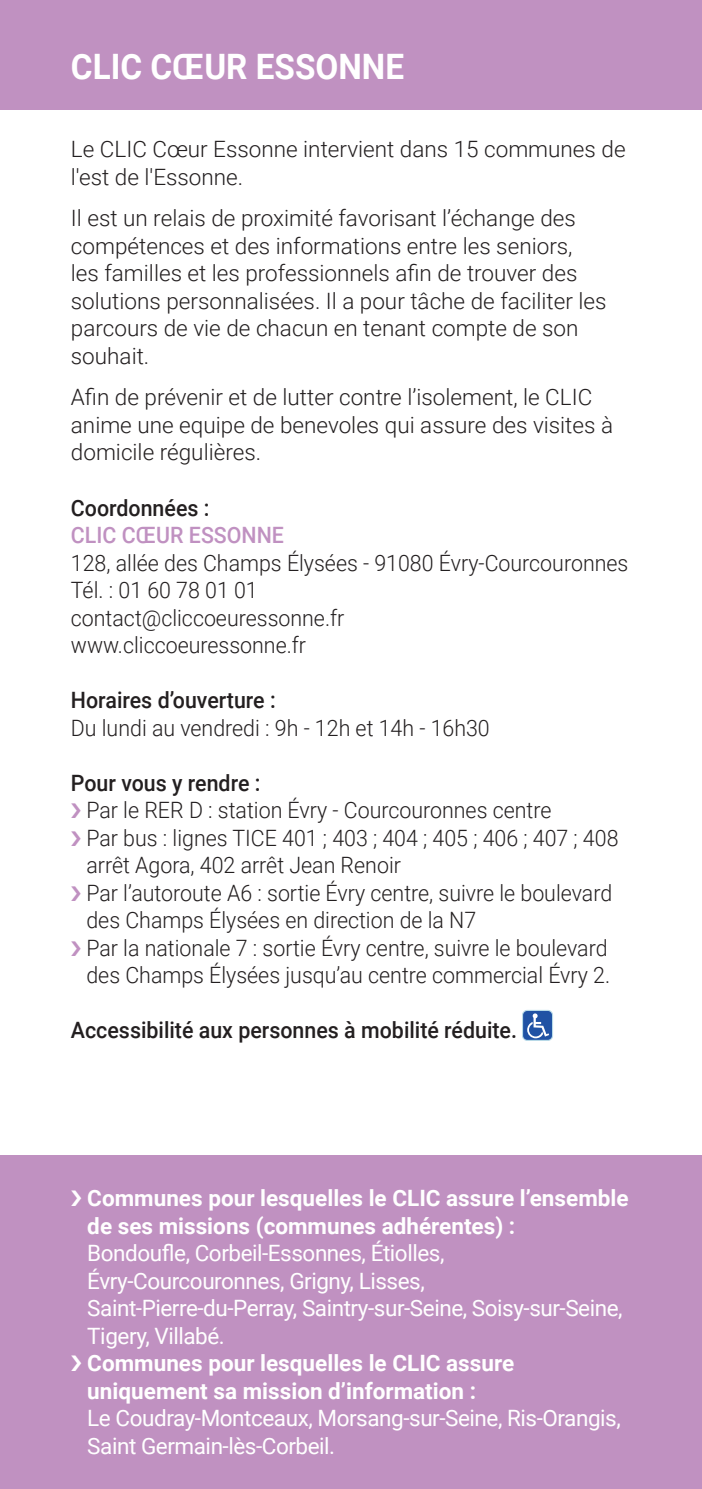
<style>
.page{position:relative;width:702px;height:1489px;background:#fff}
.page>*{position:absolute;margin:0;border:0;box-sizing:border-box;transform-origin:0 0}
.t1{font:700 35px "Roboto";color:#fff;scale:.95 1}
.t2{font:300 22.5px/27.5px "Roboto";color:#231f20;scale:.95 1}
.t3{font:300 22.5px/27.5px "Roboto";color:#231f20}
.t4{font:22.5px/27.5px "Roboto";letter-spacing:-.02em;color:#fff}
.t5{font:500 22.5px "Roboto";color:#231f20;scale:.95 1}
.t6{font:500 22.5px "Roboto";color:#c091c1;scale:.95 1}
.s1{font-weight:700}
</style>
<div class="page">
<div style="left:0;top:0;width:702px;height:110px;background:#c091c1"></div>
<div style="left:0;top:1155px;width:702px;height:333px;background:#c091c1"></div>
<div style="left:522px;top:1010px;width:30px;height:30px;background:#2052a4;border-radius:5px"></div>
<div style="left:522px;top:1009px;width:31px;height:31px;border:1px solid #b9dbe8;border-radius:5px"></div>
<svg style="left:527px;top:1013px;width:22px;height:25px"></svg>
<p class="t1" style="left:71px;top:42px;width:352px">CLIC CŒUR ESSONNE</p>
<p class="t3" style="left:71px;top:134px;width:556px">Le CLIC Cœur Essonne intervient dans 15 communes de l'est de l'Essonne.</p>
<p class="t3" style="left:71px;top:203px;width:537px">Il est un relais de proximité favorisant l’échange des compétences et des informations entre les seniors,<br>les familles et les professionnels afin de trouver des solutions personnalisées. Il a pour tâche de faciliter les parcours de vie de chacun en tenant compte de son souhait.</p>
<p class="t3" style="left:71px;top:383px;width:543px">Afin de prévenir et de lutter contre l’isolement, le CLIC anime une equipe de benevoles qui assure des visites à domicile régulières.</p>
<p class="t5" style="left:71px;top:491px;width:147px">Coordonnées :</p>
<p class="t6" style="left:71px;top:519px;width:226px">CLIC CŒUR ESSONNE</p>
<p class="t2" style="left:71px;top:548px;width:588px">128, allée des Champs Élysées - 91080 Évry-Courcouronnes</p>
<p class="t2" style="left:71px;top:575px;width:198px">Tél. : 01 60 78 01 01</p>
<p class="t2" style="left:71px;top:603px;width:289px">contact@cliccoeuressonne.fr</p>
<p class="t2" style="left:71px;top:630px;width:249px">www.cliccoeuressonne.fr</p>
<p class="t5" style="left:71px;top:684px;width:217px">Horaires d’ouverture :</p>
<p class="t2" style="left:71px;top:713px;width:442px">Du lundi au vendredi : 9h - 12h et 14h - 16h30</p>
<p class="t5" style="left:71px;top:766px;width:201px">Pour vous y rendre :</p>
<p class="t2" style="left:86px;top:795px;width:491px">Par le RER D : station Évry - Courcouronnes centre</p>
<p class="t2" style="left:86px;top:823px;width:561px">Par bus : lignes TICE 401 ; 403 ; 404 ; 405 ; 406 ; 407 ; 408 arrêt Agora, 402 arrêt Jean Renoir</p>
<p class="t2" style="left:86px;top:878px;width:555px">Par l’autoroute A6 : sortie Évry centre, suivre le boulevard des Champs Élysées en direction de la N7</p>
<p class="t2" style="left:86px;top:933px;width:553px">Par la nationale 7 : sortie Évry centre, suivre le boulevard des Champs Élysées jusqu’au centre commercial Évry 2.</p>
<p class="t5" style="left:71px;top:1014px;width:471px">Accessibilité aux personnes à mobilité réduite.</p>
<p class="t4" style="left:87px;top:1183px;width:542px"><span class="s1">Communes pour lesquelles le CLIC assure l’ensemble de ses missions (communes adhérentes) :<br></span>Bondoufle, Corbeil-Essonnes, Étiolles, Évry-Courcouronnes, Grigny, Lisses, Saint-Pierre-du-Perray, Saintry-sur-Seine, Soisy-sur-Seine, Tigery, Villabé.</p>
<p class="t4" style="left:87px;top:1348px;width:535px"><span class="s1">Communes pour lesquelles le CLIC assure uniquement sa mission d’information :<br></span>Le Coudray-Montceaux, Morsang-sur-Seine, Ris-Orangis, Saint Germain-lès-Corbeil.</p>
</div>
